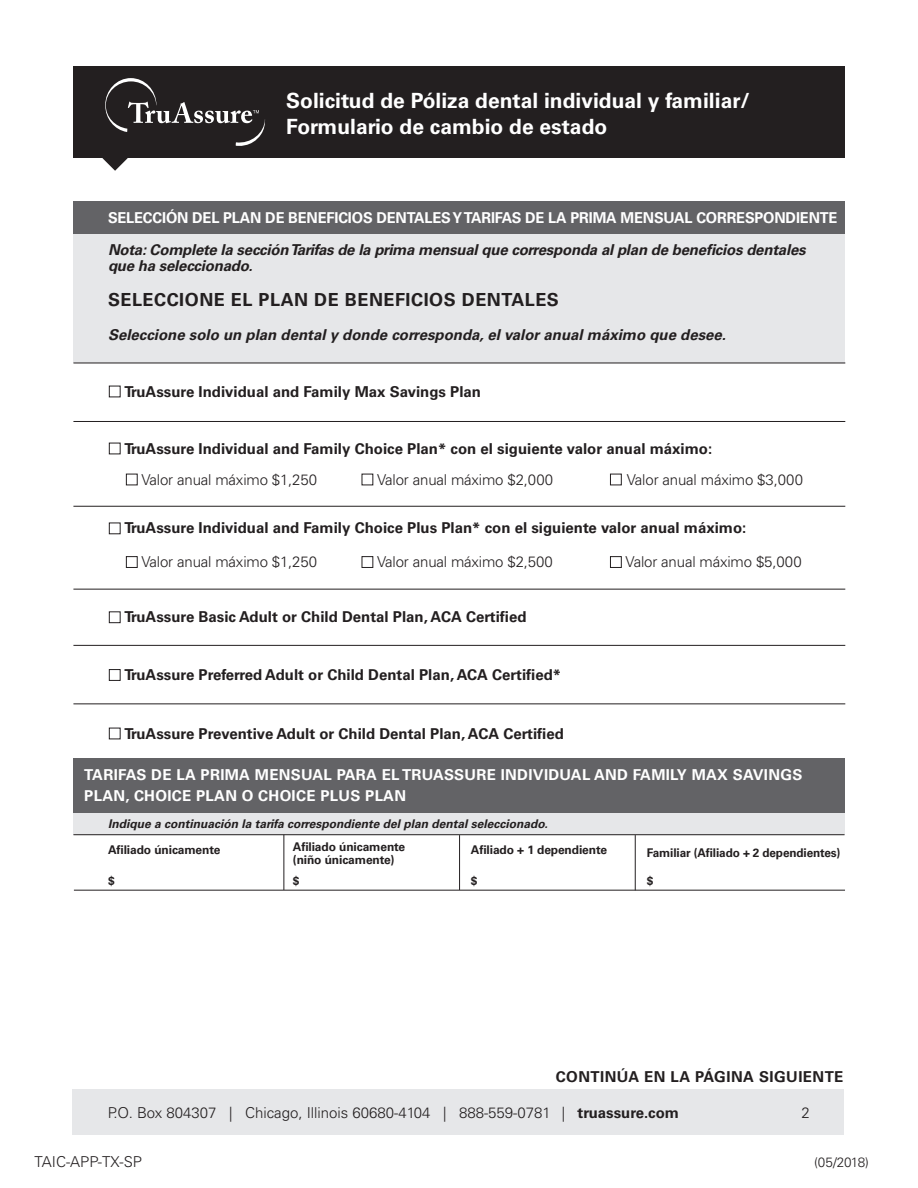
<style>
.page{position:relative;width:918px;height:1188px;background:#fff}
.page>*{position:absolute;margin:0;border:0;box-sizing:border-box;transform-origin:0 0}
.t1{font:700 21px/25.5px "Univers LT Std";color:#fff}
.t2{font:700 18px "Univers LT Std";letter-spacing:.03em;color:#231f20}
.t3{font:700 15px "Univers LT Std";color:#231f20}
.t4{font:300 15px "Univers LT Std";letter-spacing:-.01em;color:#231f20}
.t5{font:italic 700 15px/16.5px "Univers LT Std";letter-spacing:-.015em;color:#231f20}
.t6{font:700 15px/21px "Univers LT Std";letter-spacing:.02em;color:#fff}
.t7{font:700 15px "Univers LT Std";letter-spacing:-.01em;color:#fff}
.t8{font:700 15px "Univers LT Std";letter-spacing:.03em;color:#231f20}
.t9{font:300 13.5px "Univers LT Std";letter-spacing:-.02em;color:#231f20}
.t10{font:700 12px/13.5px "Univers LT Std";letter-spacing:-.01em;color:#231f20}
.t11{font:italic 700 12px "Univers LT Std";color:#231f20}
.s1{font-weight:700}
</style>
<div class="page">
<div style="left:73px;top:66px;width:772px;height:92px;background:#231f20"></div>
<svg style="left:102px;top:78px;width:163px;height:93px"></svg>
<div style="left:73px;top:234px;width:772px;height:129px;background:#e6e7e9"></div>
<hr style="left:73px;top:363px;width:772px;height:1px;background:#231f20">
<div style="left:73px;top:813px;width:772px;height:22px;background:#e6e7e9"></div>
<div style="left:73px;top:759px;width:772px;height:54px;background:#636366"></div>
<hr style="left:73px;top:834px;width:772px;height:1px;background:#231f20">
<div style="left:109px;top:386px;width:11px;height:11px;border:1px solid #231f20"></div>
<div style="left:109px;top:612px;width:11px;height:11px;border:1px solid #231f20"></div>
<div style="left:109px;top:669px;width:11px;height:12px;border:1px solid #231f20"></div>
<hr style="left:73px;top:506px;width:772px;height:1px;background:#231f20">
<hr style="left:73px;top:421px;width:772px;height:1px;background:#231f20">
<hr style="left:73px;top:589px;width:772px;height:1px;background:#231f20">
<hr style="left:73px;top:645px;width:772px;height:1px;background:#231f20">
<div style="left:109px;top:443px;width:11px;height:11px;border:1px solid #231f20"></div>
<div style="left:109px;top:523px;width:11px;height:11px;border:1px solid #231f20"></div>
<div style="left:73px;top:202px;width:772px;height:32px;background:#636366"></div>
<div style="left:73px;top:1090px;width:771px;height:45px;background:#e6e7e9"></div>
<hr style="left:284px;top:835px;width:1px;height:55px;background:#231f20">
<hr style="left:635px;top:835px;width:1px;height:55px;background:#231f20">
<hr style="left:459px;top:835px;width:1px;height:55px;background:#231f20">
<hr style="left:74px;top:890px;width:771px;height:1px;background:#231f20">
<div style="left:126px;top:474px;width:11px;height:11px;border:1px solid #231f20"></div>
<div style="left:610px;top:474px;width:12px;height:11px;border:1px solid #231f20"></div>
<div style="left:126px;top:556px;width:11px;height:12px;border:1px solid #231f20"></div>
<div style="left:362px;top:556px;width:11px;height:12px;border:1px solid #231f20"></div>
<div style="left:610px;top:556px;width:12px;height:12px;border:1px solid #231f20"></div>
<div style="left:109px;top:728px;width:11px;height:11px;border:1px solid #231f20"></div>
<hr style="left:73px;top:704px;width:772px;height:1px;background:#231f20">
<p class="t1" style="left:286px;top:88px;width:465px">Solicitud de Póliza dental individual y familiar/<br>Formulario de cambio de estado</p>
<p class="t7" style="left:108px;top:209px;width:731px">SELECCIÓN DEL PLAN DE BENEFICIOS DENTALES Y TARIFAS DE LA PRIMA MENSUAL CORRESPONDIENTE</p>
<p class="t5" style="left:108px;top:242px;width:699px">Nota: Complete la sección Tarifas de la prima mensual que corresponda al plan de beneficios dentales que ha seleccionado.</p>
<p class="t2" style="left:108px;top:289px;width:452px">SELECCIONE EL PLAN DE BENEFICIOS DENTALES</p>
<p class="t5" style="left:108px;top:327px;width:620px">Seleccione solo un plan dental y donde corresponda, el valor anual máximo que desee.</p>
<p class="t3" style="left:124px;top:382px;width:358px">TruAssure Individual and Family Max Savings Plan</p>
<p class="t3" style="left:124px;top:439px;width:589px">TruAssure Individual and Family Choice Plan* con el siguiente valor anual máximo:</p>
<p class="t4" style="left:141px;top:470px;width:177px">Valor anual máximo $1,250</p>
<p class="t4" style="left:377px;top:470px;width:178px">Valor anual máximo $2,000</p>
<p class="t4" style="left:627px;top:470px;width:178px">Valor anual máximo $3,000</p>
<p class="t3" style="left:124px;top:519px;width:624px">TruAssure Individual and Family Choice Plus Plan* con el siguiente valor anual máximo:</p>
<p class="t4" style="left:141px;top:553px;width:177px">Valor anual máximo $1,250</p>
<p class="t4" style="left:377px;top:553px;width:177px">Valor anual máximo $2,500</p>
<p class="t4" style="left:625px;top:553px;width:178px">Valor anual máximo $5,000</p>
<p class="t3" style="left:124px;top:608px;width:404px">TruAssure Basic Adult or Child Dental Plan, ACA Certified</p>
<p class="t3" style="left:124px;top:666px;width:438px">TruAssure Preferred Adult or Child Dental Plan, ACA Certified*</p>
<p class="t3" style="left:124px;top:724px;width:441px">TruAssure Preventive Adult or Child Dental Plan, ACA Certified</p>
<p class="t6" style="left:84px;top:765px;width:720px">TARIFAS DE LA PRIMA MENSUAL PARA EL TRUASSURE INDIVIDUAL AND FAMILY MAX SAVINGS<br>PLAN, CHOICE PLAN O CHOICE PLUS PLAN</p>
<p class="t11" style="left:108px;top:817px;width:441px">Indique a continuación la tarifa correspondiente del plan dental seleccionado.</p>
<p class="t10" style="left:108px;top:844px;width:114px">Afiliado únicamente</p>
<p class="t10" style="left:293px;top:840px;width:114px">Afiliado únicamente (niño únicamente)</p>
<p class="t10" style="left:471px;top:844px;width:138px">Afiliado + 1 dependiente</p>
<p class="t10" style="left:647px;top:846px;width:195px">Familiar (Afiliado + 2 dependientes)</p>
<p class="t10" style="left:108px;top:874px;width:8px">$</p>
<p class="t10" style="left:293px;top:874px;width:8px">$</p>
<p class="t10" style="left:471px;top:874px;width:8px">$</p>
<p class="t10" style="left:647px;top:874px;width:8px">$</p>
<p class="t8" style="left:556px;top:1068px;width:289px">CONTINÚA EN LA PÁGINA SIGUIENTE</p>
<p class="t4" style="left:108px;top:1103px;width:573px">P.O. Box 804307 | Chicago, Illinois 60680-4104 | 888-559-0781 | <span class="s1">truassure.com</span></p>
<p class="t4" style="left:802px;top:1103px;width:10px">2</p>
<p class="t4" style="left:35px;top:1152px;width:109px">TAIC-APP-TX-SP</p>
<p class="t9" style="left:814px;top:1154px;width:56px">(05/2018)</p>
</div>
